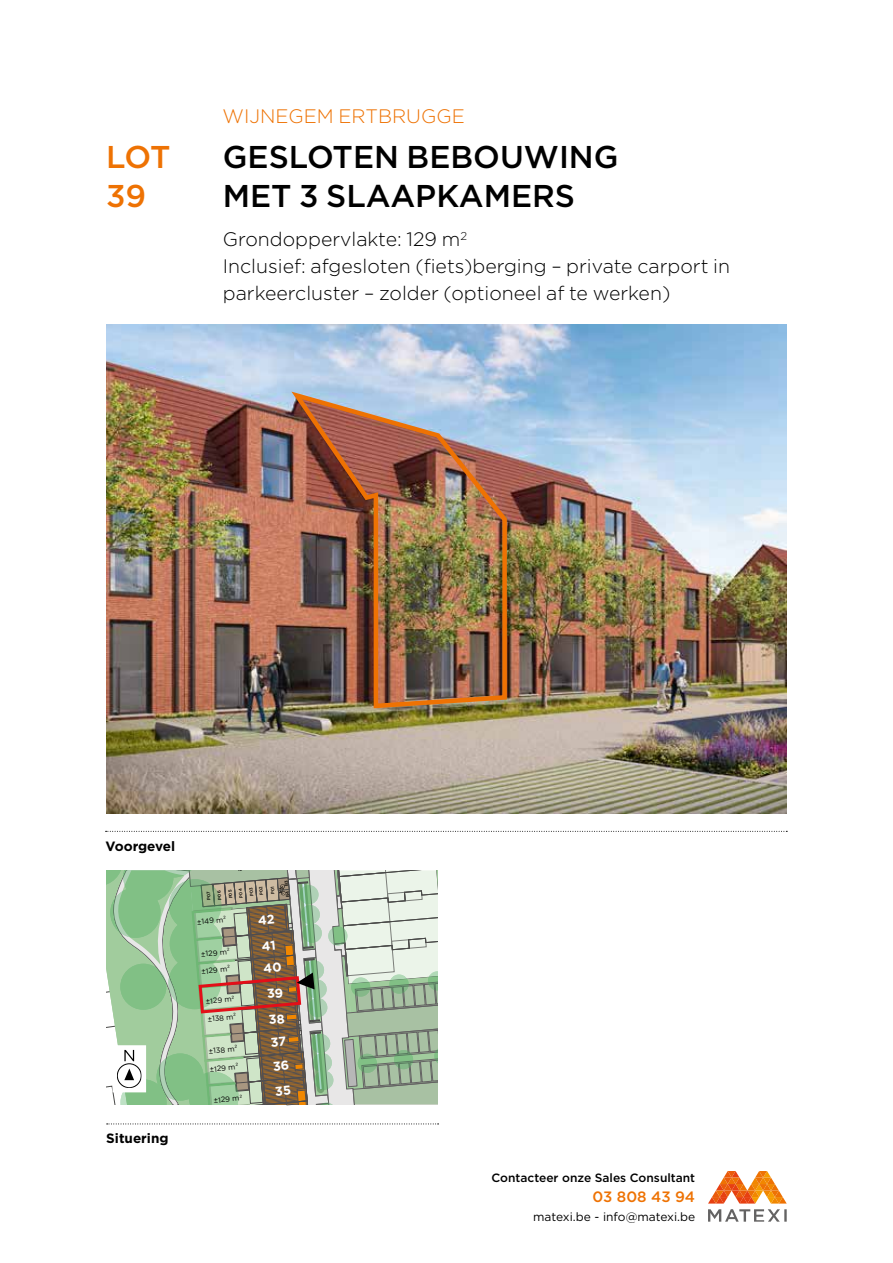
<style>
.page{position:relative;width:893px;height:1263px;background:#fff}
.page>*{position:absolute;margin:0;border:0;box-sizing:border-box;transform-origin:0 0}
.t1{font:500 31.5px/39px "Gotham";color:#000}
.t2{font:500 31.5px/39px "Gotham";color:#ee7203}
.t3{font:300 19.5px/27px "Gotham";color:#000}
.t4{font:300 19.5px "Gotham";color:#ee7203}
.t5{font:500 15px "Gotham";color:#ee7203}
.t6{font:700 13.5px "Gotham";color:#000}
.t7{font:500 12px "Gotham";color:#000}
.t8{font:12px "Gotham";color:#000}
.t9{font:7.5px "Gotham";color:#000}
.t10{font:500 4.5px/9.8px "Gotham";color:#000}
</style>
<div class="page">
<svg style="left:106px;top:831px;width:681px;height:1px"></svg>
<svg style="left:107px;top:1123px;width:332px;height:1px"></svg>
<img style="left:106px;top:324px;width:680px;height:489px">
<img style="left:291px;top:389px;width:218px;height:322px">
<svg style="left:708px;top:1171px;width:79px;height:32px"></svg>
<svg style="left:708px;top:1209px;width:79px;height:13px"></svg>
<svg style="left:106px;top:870px;width:332px;height:235px;background:#a8ba9d"></svg>
<p class="t4" style="left:223px;top:104px;width:244px">WIJNEGEM ERTBRUGGE</p>
<h1 class="t2" style="left:106px;top:137px;width:66px">LOT<br>39</h1>
<h1 class="t1" style="left:223px;top:137px;width:397px">GESLOTEN BEBOUWING<br>MET 3 SLAAPKAMERS</h1>
<p class="t3" style="left:223px;top:225px;width:509px">Grondoppervlakte: 129 m<sup>2<br></sup>Inclusief: afgesloten (fiets)berging – private carport in parkeercluster – zolder (optioneel af te werken)</p>
<p class="t6" style="left:106px;top:837px;width:71px">Voorgevel</p>
<p class="t6" style="left:106px;top:1130px;width:64px">Situering</p>
<p class="t10" style="left:247px;top:897px;width:10px;rotate:-96deg">P03<br>P02</p>
<p class="t9" style="left:196px;top:917px;width:31px;rotate:-6deg">±149 m2</p>
<p class="t9" style="left:201px;top:949px;width:31px;rotate:-6deg">±12 9 m2</p>
<p class="t9" style="left:201px;top:967px;width:31px;rotate:-6deg">±12 9 m2</p>
<p class="t9" style="left:205px;top:997px;width:31px;rotate:-6deg">±12 9 m2</p>
<p class="t9" style="left:207px;top:1014px;width:31px;rotate:-6deg">±138 m2</p>
<p class="t9" style="left:208px;top:1046px;width:31px;rotate:-6deg">±138 m2</p>
<p class="t9" style="left:209px;top:1065px;width:31px;rotate:-6deg">±12 9 m2</p>
<p class="t9" style="left:213px;top:1096px;width:31px;rotate:-6deg">±12 9 m2</p>
<p class="t10" style="left:283px;top:897px;width:18px;rotate:-96deg">B4 B3</p>
<p class="t7" style="left:491px;top:1170px;width:205px">Contacteer onze Sales Consultant</p>
<p class="t5" style="left:592px;top:1187px;width:104px">03 808 43 94</p>
<p class="t8" style="left:533px;top:1209px;width:163px">matexi.be - info@matexi.be</p>
</div>
